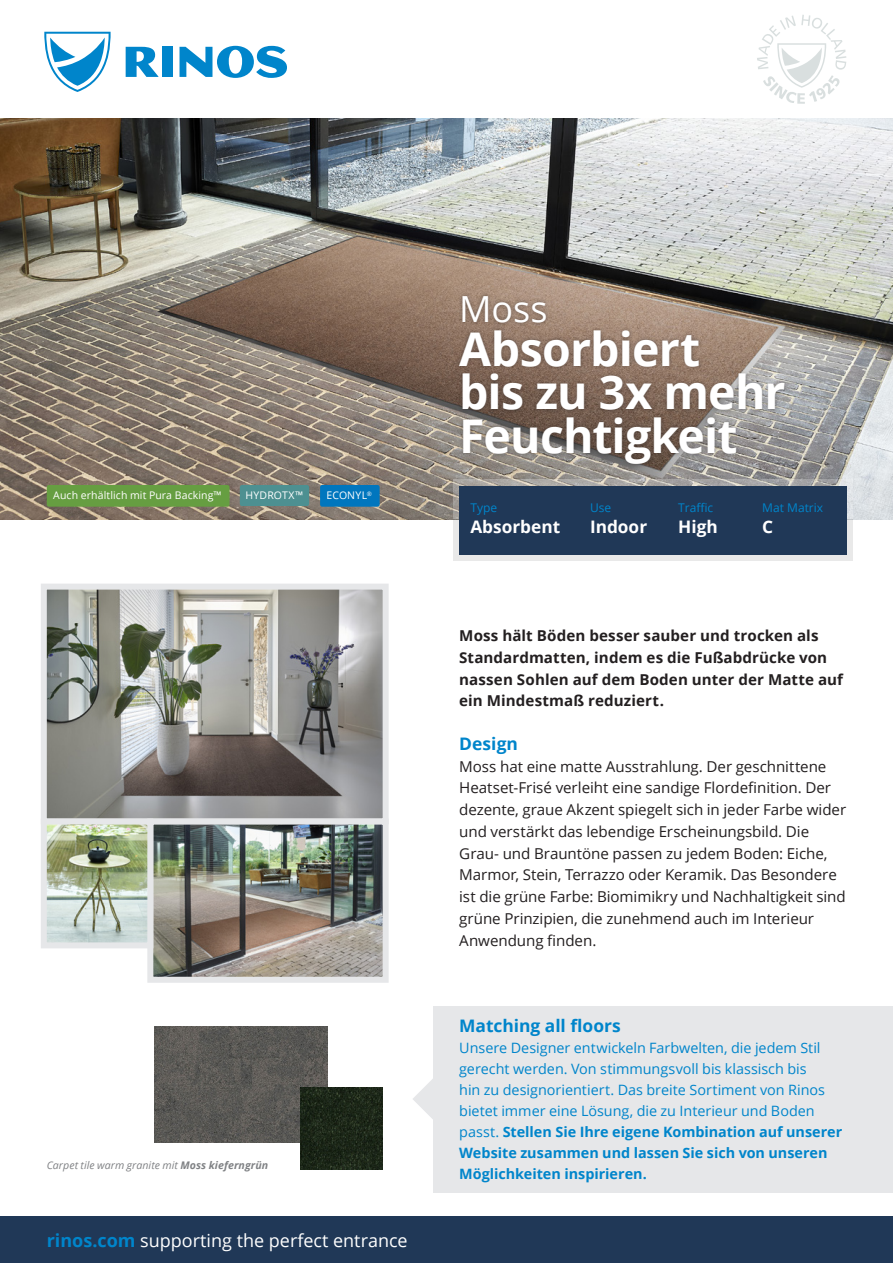
<style>
.page{position:relative;width:893px;height:1263px;background:#fff}
.page>*{position:absolute;margin:0;border:0;box-sizing:border-box;transform-origin:0 0}
.t1{font:700 46.5px/43.5px "Open Sans";letter-spacing:-.02em;color:#fff}
.t2{font:36px "Open Sans";color:#fff}
.t3{font:18px "Open Sans";color:#fff}
.t4{font:700 17.25px "Open Sans";color:#0085cb}
.t5{font:700 17.25px "Open Sans";color:#fff}
.t6{font:15px/21.8px "Open Sans";letter-spacing:-.005em;color:#231f20}
.t7{font:700 15px/21.8px "Open Sans";letter-spacing:.005em;color:#231f20}
.t8{font:14.25px/21px "Open Sans";color:#0085cb}
.t9{font:12px "Open Sans";color:#0085cb}
.t10{font:10.5px "Open Sans";letter-spacing:.01em;color:#fff}
.t11{font:italic 10.5px "Open Sans";letter-spacing:.005em;color:#808285}
.s1{font-weight:700}
.s2{font-weight:700;color:#0085cb}
</style>
<div class="page">
<img style="left:154px;top:1026px;width:173px;height:117px">
<div style="left:0;top:1216px;width:893px;height:47px;background:#203857"></div>
<svg style="left:757px;top:15px;width:89px;height:89px"></svg>
<svg style="left:126px;top:47px;width:32px;height:30px"></svg>
<div style="left:162px;top:47px;width:11px;height:30px;background:#0085cb"></div>
<svg style="left:180px;top:46px;width:107px;height:32px"></svg>
<svg style="left:44px;top:32px;width:67px;height:60px"></svg>
<img style="left:0;top:118px;width:893px;height:401px">
<svg style="left:41px;top:584px;width:348px;height:232px;background:#969692"></svg>
<svg style="left:453px;top:480px;width:400px;height:39px;background:#b1afac"></svg>
<img style="left:41px;top:816px;width:348px;height:167px">
<div style="left:455px;top:292px;width:334px;height:176px;background:#231f20;opacity:.45"></div>
<div style="left:453px;top:519px;width:400px;height:41px;background:linear-gradient(to right,#e9e9e9,#e9e9e9)"></div>
<div style="left:459px;top:486px;width:387px;height:68px;background:#203857"></div>
<img style="left:301px;top:1087px;width:82px;height:82px">
<div style="left:434px;top:1006px;width:459px;height:186px;background:#e6e7e9"></div>
<svg style="left:413px;top:1069px;width:21px;height:60px"></svg>
<div style="left:47px;top:485px;width:183px;height:22px;background:#669e41;border-radius:2px"></div>
<div style="left:240px;top:485px;width:69px;height:21px;background:#4d9091;border-radius:2px"></div>
<div style="left:320px;top:485px;width:60px;height:22px;background:#0076be;border-radius:2px"></div>
<p class="t10" style="left:53px;top:488px;width:170px">Auch erhältlich mit Pura Backing™</p>
<p class="t10" style="left:245px;top:488px;width:59px">HYDROTX™</p>
<p class="t10" style="left:327px;top:488px;width:47px">ECONYL<sup>®</sup></p>
<p class="t11" style="left:47px;top:1158px;width:223px">Carpet tile warm granite mit <span class="s1">Moss kieferngrün</span></p>
<p class="t3" style="left:47px;top:1227px;width:362px"><span class="s2">rinos.com</span> supporting the perfect entrance</p>
<p class="t2" style="left:459px;top:285px;width:90px">Moss</p>
<p class="t1" style="left:459px;top:326px;width:328px">Absorbiert<br>bis zu 3x mehr<br>Feuchtigkeit</p>
<p class="t9" style="left:470px;top:499px;width:28px">Type</p>
<p class="t5" style="left:470px;top:514px;width:91px">Absorbent</p>
<p class="t9" style="left:678px;top:499px;width:37px">Traffic</p>
<p class="t5" style="left:678px;top:514px;width:41px">High</p>
<p class="t9" style="left:762px;top:499px;width:62px">Mat Matrix</p>
<p class="t5" style="left:762px;top:514px;width:12px">C</p>
<p class="t9" style="left:590px;top:499px;width:23px">Use</p>
<p class="t5" style="left:590px;top:514px;width:59px">Indoor</p>
<p class="t7" style="left:459px;top:624px;width:385px">Moss hält Böden besser sauber und trocken als Standardmatten, indem es die Fußabdrücke von nassen Sohlen auf dem Boden unter der Matte auf ein Mindestmaß reduziert.</p>
<p class="t4" style="left:459px;top:731px;width:60px">Design</p>
<p class="t6" style="left:459px;top:755px;width:388px">Moss hat eine matte Ausstrahlung. Der geschnittene Heatset-Frisé verleiht eine sandige Flordefinition. Der dezente, graue Akzent spiegelt sich in jeder Farbe wider und verstärkt das lebendige Erscheinungsbild. Die Grau- und Brauntöne passen zu jedem Boden: Eiche, Marmor, Stein, Terrazzo oder Keramik. Das Besondere ist die grüne Farbe: Biomimikry und Nachhaltigkeit sind grüne Prinzipien, die zunehmend auch im Interieur Anwendung finden.</p>
<p class="t4" style="left:459px;top:1013px;width:163px">Matching all floors</p>
<p class="t8" style="left:459px;top:1037px;width:385px">Unsere Designer entwickeln Farbwelten, die jedem Stil gerecht werden. Von stimmungsvoll bis klassisch bis<br>hin zu designorientiert. Das breite Sortiment von Rinos bietet immer eine Lösung, die zu Interieur und Boden passt. <span class="s1">Stellen Sie Ihre eigene Kombination auf unserer Website zusammen und lassen Sie sich von unseren Möglichkeiten inspirieren.</span></p>
</div>
